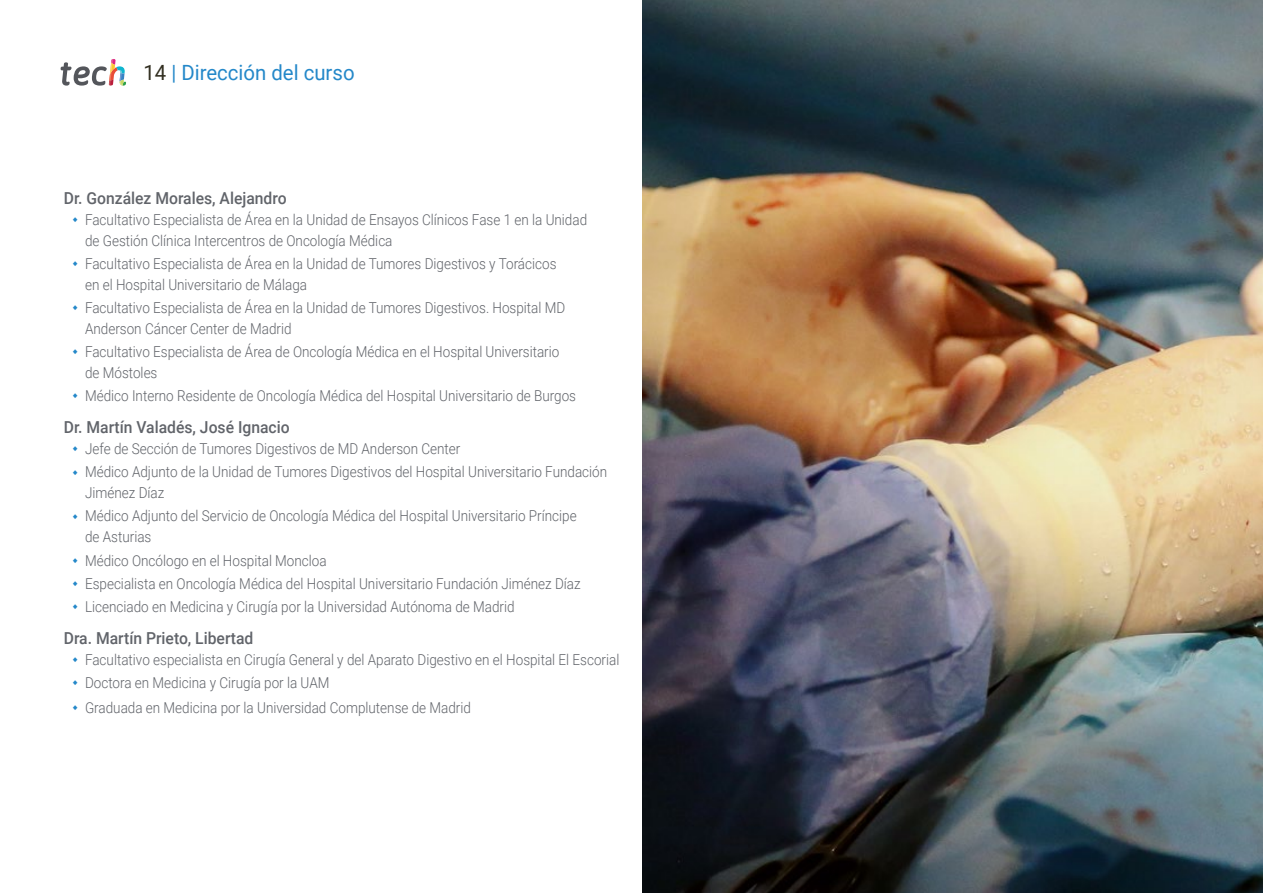
<style>
.page{position:relative;width:1263px;height:893px;background:#fff}
.page>*{position:absolute;margin:0;border:0;box-sizing:border-box;transform-origin:0 0}
.t1{font:21px "Roboto";color:#2488c9}
.t2{font:500 16.5px "Roboto";color:#61646a;scale:.95 1}
.t3{font:300 15px/23.1px "Roboto";color:#61646a;scale:.9 1}
.s1{color:#312e20}
</style>
<div class="page">
<svg style="left:61px;top:59px;width:65px;height:27px"></svg>
<img style="left:642px;top:0;width:621px;height:893px">
<h1 class="t1" style="left:144px;top:57px;width:213px"><span class="s1">14</span> | Dirección del curso</h1>
<p class="t2" style="left:64px;top:186px;width:236px">Dr. González Morales, Alejandro</p>
<p class="t3" style="left:85px;top:208px;width:559px;line-height:21px">Facultativo Especialista de Área en la Unidad de Ensayos Clínicos Fase 1 en la Unidad de Gestión Clínica Intercentros de Oncología Médica</p>
<p class="t3" style="left:85px;top:252px;width:525px;line-height:21px">Facultativo Especialista de Área en la Unidad de Tumores Digestivos y Torácicos en el Hospital Universitario de Málaga</p>
<p class="t3" style="left:85px;top:296px;width:535px;line-height:21px">Facultativo Especialista de Área en la Unidad de Tumores Digestivos. Hospital MD<br>Anderson Cáncer Center de Madrid</p>
<p class="t3" style="left:85px;top:341px;width:529px;line-height:21px">Facultativo Especialista de Área de Oncología Médica en el Hospital Universitario de Móstoles</p>
<p class="t3" style="left:85px;top:384px;width:547px">Médico Interno Residente de Oncología Médica del Hospital Universitario de Burgos</p>
<p class="t2" style="left:64px;top:416px;width:239px">Dr. Martín Valadés, José Ignacio</p>
<p class="t3" style="left:85px;top:437px;width:582px">Jefe de Sección de Tumores Digestivos de MD Anderson Center<br>Médico Adjunto de la Unidad de Tumores Digestivos del Hospital Universitario Fundación</p>
<p class="t3" style="left:85px;top:481px;width:548px">Jiménez Díaz<br>Médico Adjunto del Servicio de Oncología Médica del Hospital Universitario Príncipe</p>
<p class="t3" style="left:85px;top:525px;width:552px">de Asturias<br>Médico Oncólogo en el Hospital Moncloa<br>Especialista en Oncología Médica del Hospital Universitario Fundación Jiménez Díaz Licenciado en Medicina y Cirugía por la Universidad Autónoma de Madrid</p>
<p class="t2" style="left:64px;top:626px;width:201px">Dra. Martín Prieto, Libertad</p>
<p class="t3" style="left:85px;top:647px;width:595px">Facultativo especialista en Cirugía General y del Aparato Digestivo en el Hospital El Escorial<br>Doctora en Medicina y Cirugía por la UAM</p>
<p class="t3" style="left:85px;top:695px;width:430px">Graduada en Medicina por la Universidad Complutense de Madrid</p>
</div>
